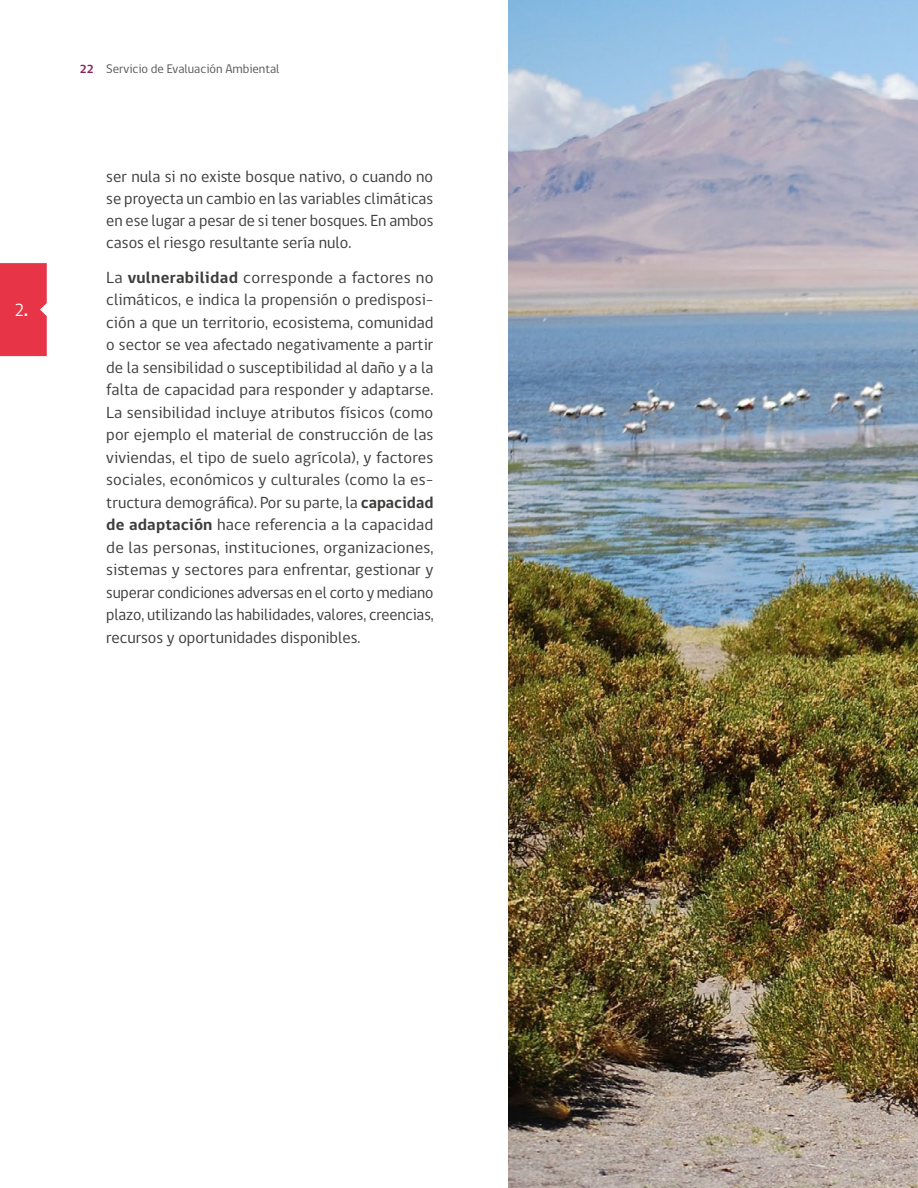
<style>
.page{position:relative;width:918px;height:1188px;background:#fff}
.page>*{position:absolute;margin:0;border:0;box-sizing:border-box;transform-origin:0 0}
.t1{font:18px "gob CL";color:#fff;scale:.95 1}
.Texto_BASE_COLUMNAS{font:16.5px/22.5px "gob CL";color:#3c3c3b;text-align:justify}
.t2{font:12.75px "gob CL";color:#575756}
.t3{font:700 12px "gob CL";color:#8b1f61}
.s1{font-weight:700}
</style>
<div class="page">
<img style="left:508px;top:0;width:410px;height:1188px">
<div style="left:0;top:263px;width:47px;height:93px;background:#e73446"></div>
<p class="t1" style="left:15px;top:298px;width:15px">2<span class="s1">.</span></p>
<p class="t3" style="left:80px;top:61px;width:15px">22</p>
<p class="t2" style="left:106px;top:60px;width:175px">Servicio de Evaluación Ambiental</p>
<p class="Texto_BASE_COLUMNAS" style="left:106px;top:166px;width:329px;line-height:21.8px">ser nula si no existe bosque nativo, o cuando no se proyecta un cambio en las variables climáticas en ese lugar a pesar de si tener bosques. En ambos casos el riesgo resultante sería nulo.</p>
<p class="Texto_BASE_COLUMNAS" style="left:106px;top:267px;width:329px">La <span class="s1">vulnerabilidad</span> corresponde a factores no climáticos, e indica la propensión o predisposi&shy;ción a que un territorio, ecosistema, comunidad o sector se vea afectado negativamente a partir de la sensibilidad o susceptibilidad al daño y a la falta de capacidad para responder y adaptarse.<br>La sensibilidad incluye atributos físicos (como por ejemplo el material de construcción de las viviendas, el tipo de suelo agrícola), y factores sociales, económicos y culturales (como la es&shy;tructura demográfica). Por su parte, la <span class="s1">capacidad de adaptación</span> hace referencia a la capacidad de las personas, instituciones, organizaciones, sistemas y sectores para enfrentar, gestionar y superar condiciones adversas en el corto y mediano plazo, utilizando las habilidades, valores, creencias, recursos y oportunidades disponibles.</p>
</div>
